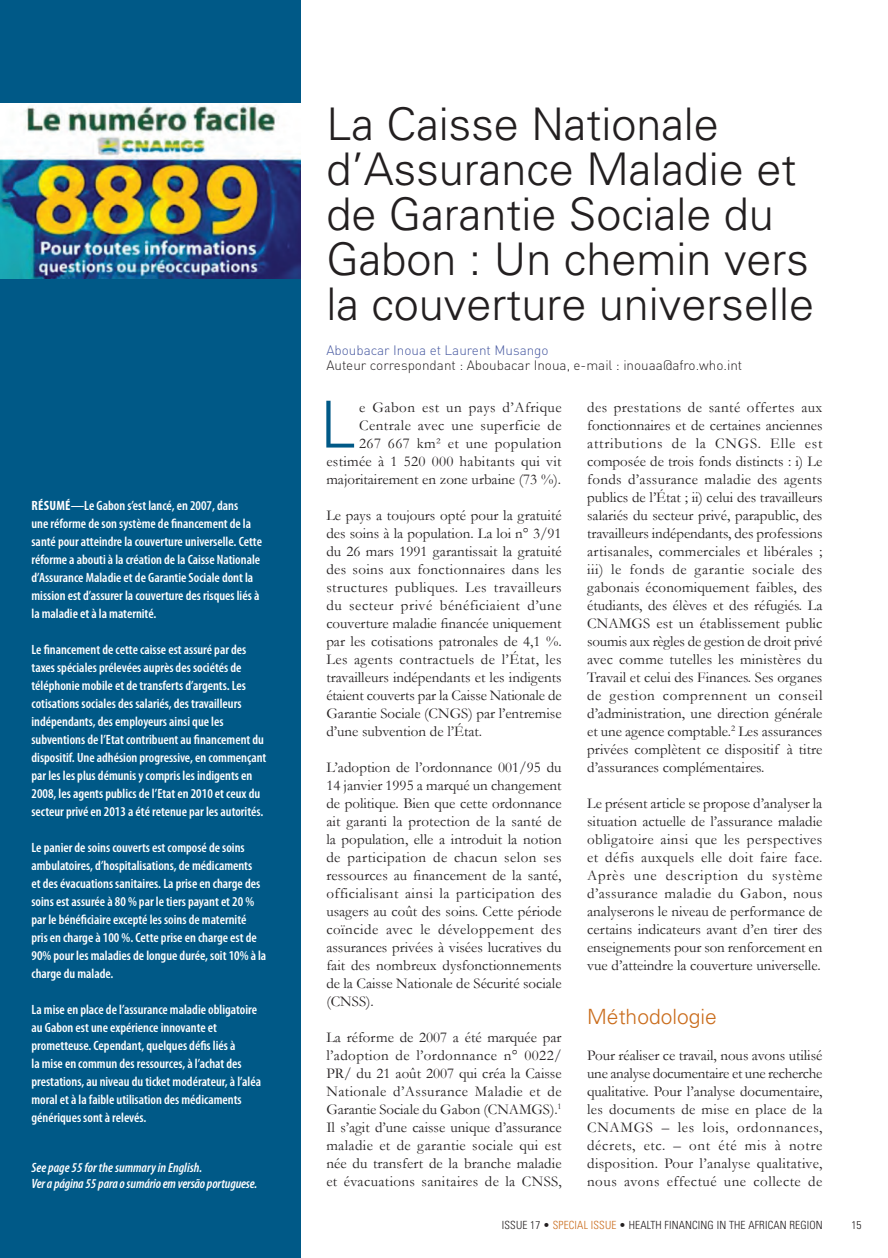
<style>
.page{position:relative;width:888px;height:1258px;background:#fff}
.page>*{position:absolute;margin:0;border:0;box-sizing:border-box;transform-origin:0 0}
.Body_text{font:300 64.8px "Univers";color:#005987}
.Title_level_1{font:300 45px/45px "Univers";color:#231f20}
.Title_level_2{font:300 21px "Univers";color:#ca6d1d}
.Body_text-2{font:15px/18px "Garamond";letter-spacing:.005em;color:#231f20;text-align:justify}
.Body_text-3{font:15px/18px "Garamond";letter-spacing:.03em;color:#231f20;text-align:right}
.Abstract_in_coloured{font:600 condensed 13.5px/18px "Myriad Pro";color:#fff}
.Abstract_in_coloured-2{font:italic 600 condensed 13.5px "Myriad Pro";letter-spacing:-.01em;color:#fff}
.Author_info{font:300 13.5px "DIN";color:#231f20}
.Author_info-2{font:300 13.5px "DIN";color:#4658a0}
.t1{font:300 condensed 11.25px "Univers";letter-spacing:.015em;color:#231f20}
.t2{font:300 condensed 11.25px "Univers";color:#231f20}
.s1{font-weight:700}
.s2{color:#ca6d1d}
</style>
<div class="page">
<div style="left:0;top:0;width:301px;height:1258px;background:#005987"></div>
<img style="left:0;top:104px;width:301px;height:174px">
<p class="Abstract_in_coloured" style="left:31px;top:497px;width:232px"><span class="s1">RÉSUMÉ</span>—Le Gabon s’est lancé, en 2007, dans<br>une réforme de son système de financement de la santé pour atteindre la couverture universelle. Cette réforme a abouti à la création de la Caisse Nationale d’Assurance Maladie et de Garantie Sociale dont la mission est d’assurer la couverture des risques liés à la maladie et à la maternité.</p>
<p class="Abstract_in_coloured" style="left:31px;top:641px;width:236px">Le financement de cette caisse est assuré par des taxes spéciales prélevées auprès des sociétés de téléphonie mobile et de transferts d’argents. Les cotisations sociales des salariés, des travailleurs indépendants, des employeurs ainsi que les subventions de l’Etat contribuent au financement du dispositif. Une adhésion progressive, en commençant par les les plus démunis y compris les indigents en 2008, les agents publics de l’Etat en 2010 et ceux du secteur privé en 2013 a été retenue par les autorités.</p>
<p class="Abstract_in_coloured" style="left:31px;top:839px;width:236px">Le panier de soins couverts est composé de soins ambulatoires, d’hospitalisations, de médicaments<br>et des évacuations sanitaires. La prise en charge des soins est assurée à 80 % par le tiers payant et 20 % par le bénéficiaire excepté les soins de maternité<br>pris en charge à 100 %. Cette prise en charge est de 90% pour les maladies de longue durée, soit 10% à la charge du malade.</p>
<p class="Abstract_in_coloured" style="left:32px;top:1001px;width:231px">La mise en place de l’assurance maladie obligatoire au Gabon est une expérience innovante et prometteuse. Cependant, quelques défis liés à<br>la mise en commun des ressources, à l’achat des prestations, au niveau du ticket modérateur, à l’aléa moral et à la faible utilisation des médicaments génériques sont à relevés.</p>
<p class="Abstract_in_coloured-2" style="left:32px;top:1160px;width:172px">See page 55 for the summary in English.</p>
<p class="Abstract_in_coloured-2" style="left:32px;top:1176px;width:227px">Ver a página 55 para o sumário em versão portuguese.</p>
<p class="Title_level_1" style="left:326px;top:100px;width:489px">La Caisse Nationale d’Assurance Maladie et de Garantie Sociale du<br>Gabon : Un chemin vers la couverture universelle</p>
<p class="Author_info-2" style="left:326px;top:341px;width:224px">Aboubacar Inoua et Laurent Musango</p>
<p class="Author_info" style="left:326px;top:356px;width:417px">Auteur correspondant : Aboubacar Inoua, e-mail : inouaa@afro.who.int</p>
<p class="Body_text" style="left:320px;top:385px;width:38px">L</p>
<p class="Body_text-3" style="left:326px;top:398px;width:237px">e Gabon est un pays d’Afrique<br>Centrale avec une superficie de<br>267 667 km² et une population estimée à 1 520 000 habitants qui vit majoritairement en zone urbaine (73 %).</p>
<p class="Body_text-2" style="left:326px;top:506px;width:237px">Le pays a toujours opté pour la gratuité des soins à la population. La loi n° 3/91 du 26 mars 1991 garantissait la gratuité des soins aux fonctionnaires dans les structures publiques. Les travailleurs du secteur privé bénéficiaient d’une couverture maladie financée uniquement par les cotisations patronales de 4,1 %.<br>Les agents contractuels de l’État, les travailleurs indépendants et les indigents étaient couverts par la Caisse Nationale de Garantie Sociale (CNGS) par l’entremise d’une subvention de l’État.</p>
<p class="Body_text-2" style="left:326px;top:758px;width:237px">L’adoption de l’ordonnance 001/95 du 14 janvier 1995 a marqué un changement de politique. Bien que cette ordonnance ait garanti la protection de la santé de la population, elle a introduit la notion de participation de chacun selon ses ressources au financement de la santé, officialisant ainsi la participation des usagers au coût des soins. Cette période coïncide avec le développement des assurances privées à visées lucratives du fait des nombreux dysfonctionnements de la Caisse Nationale de Sécurité sociale (CNSS).</p>
<p class="Body_text-2" style="left:326px;top:1028px;width:237px">La réforme de 2007 a été marquée par l’adoption de l’ordonnance n° 0022/ PR/ du 21 août 2007 qui créa la Caisse Nationale d’Assurance Maladie et de Garantie Sociale du Gabon (CNAMGS).<sup>1<br></sup>Il s’agit d’une caisse unique d’assurance maladie et de garantie sociale qui est née du transfert de la branche maladie et évacuations sanitaires de la CNSS,</p>
<p class="Body_text-2" style="left:587px;top:398px;width:237px">des prestations de santé offertes aux fonctionnaires et de certaines anciennes attributions de la CNGS. Elle est composée de trois fonds distincts : i) Le fonds d’assurance maladie des agents publics de l’État ; ii) celui des travailleurs salariés du secteur privé, parapublic, des travailleurs indépendants, des professions artisanales, commerciales et libérales ; iii) le fonds de garantie sociale des gabonais économiquement faibles, des étudiants, des élèves et des réfugiés. La CNAMGS est un établissement public soumis aux règles de gestion de droit privé avec comme tutelles les ministères du Travail et celui des Finances. Ses organes de gestion comprennent un conseil d’administration, une direction générale et une agence comptable.<sup>2</sup> Les assurances privées complètent ce dispositif à titre d’assurances complémentaires.</p>
<p class="Body_text-2" style="left:587px;top:794px;width:237px">Le présent article se propose d’analyser la situation actuelle de l’assurance maladie obligatoire ainsi que les perspectives et défis auxquels elle doit faire face.<br>Après une description du système d’assurance maladie du Gabon, nous analyserons le niveau de performance de certains indicateurs avant d’en tirer des enseignements pour son renforcement en vue d’atteindre la couverture universelle.</p>
<p class="Title_level_2" style="left:587px;top:1003px;width:131px">Méthodologie</p>
<p class="Body_text-2" style="left:587px;top:1046px;width:237px">Pour réaliser ce travail, nous avons utilisé une analyse documentaire et une recherche qualitative. Pour l’analyse documentaire, les documents de mise en place de la CNAMGS – les lois, ordonnances, décrets, etc. – ont été mis à notre disposition. Pour l’analyse qualitative, nous avons effectué une collecte de</p>
<p class="t1" style="left:502px;top:1218px;width:322px">ISSUE 17 • <span class="s2">SPECIAL ISSUE</span> • HEALTH FINANCING IN THE AFRICAN REGION</p>
<p class="t2" style="left:851px;top:1218px;width:11px">15</p>
</div>
